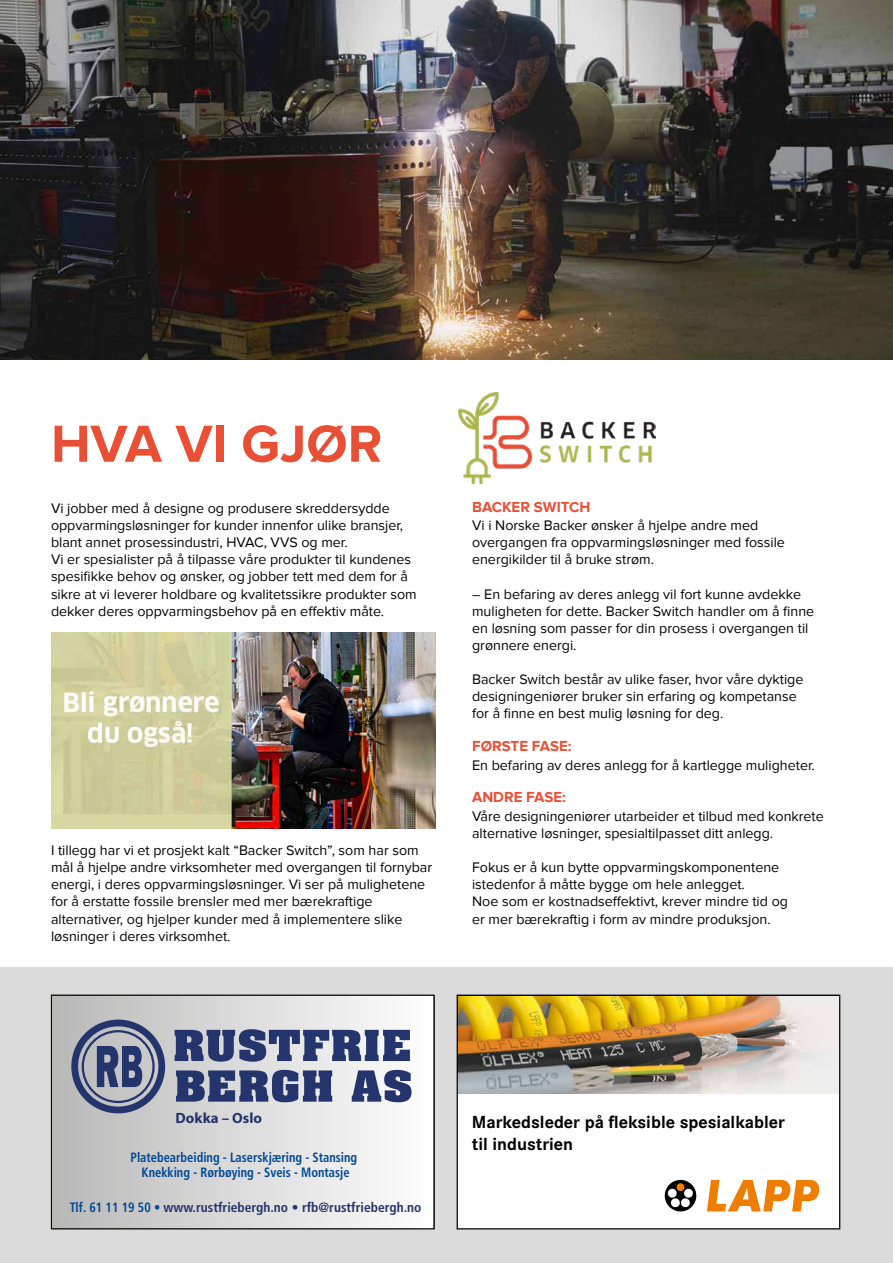
<style>
.page{position:relative;width:893px;height:1263px;background:#fff}
.page>*{position:absolute;margin:0;border:0;box-sizing:border-box;transform-origin:0 0}
.t1{font:700 54px "Proxima Nova";color:#e94f35}
.t2{font:700 18.15px/21.8px "Corporate STOT";color:#000}
.t3{font:700 15px "Proxima Nova";color:#e94f35}
.t4{font:700 14.85px "Myriad Pro";color:#24346c}
.t5{font:14.25px/17.1px "Proxima Nova";color:#000}
.t6{font:700 condensed 13.5px/14.9px "Frutiger LT Std";color:#004996;text-align:center;scale:.92 1}
.t7{font:700 condensed 13.5px "Frutiger LT Std";color:#24346c}
.s1{color:#004996}
</style>
<div class="page">
<div style="left:0;top:967px;width:893px;height:296px;background:#dbdbdb"></div>
<img style="left:51px;top:633px;width:385px;height:195px">
<img style="left:0;top:0;width:893px;height:359px">
<img style="left:458px;top:393px;width:198px;height:90px">
<img style="left:459px;top:997px;width:379px;height:230px">
<svg style="left:707px;top:1180px;width:112px;height:31px;background:#f6b773"></svg>
<div style="left:665px;top:1180px;width:31px;height:31px;background:#000;border-radius:50%"></div>
<svg style="left:667px;top:1188px;width:26px;height:20px"></svg>
<div style="left:676px;top:1183px;width:9px;height:8px;background:#ef7d00;border-radius:50%"></div>
<div style="left:676px;top:1183px;width:9px;height:8px;border:1px solid #000;border-radius:50%"></div>
<div style="left:457px;top:995px;width:383px;height:234px;border:1px solid #000"></div>
<div style="left:51px;top:995px;width:383px;height:234px;background:linear-gradient(to right,#b8b8b8,#fff)"></div>
<svg style="left:175px;top:1029px;width:235px;height:33px"></svg>
<svg style="left:176px;top:1070px;width:156px;height:32px"></svg>
<svg style="left:352px;top:1070px;width:59px;height:32px;background:#5f6a92"></svg>
<svg style="left:71px;top:1019px;width:94px;height:94px;background:#80869e"></svg>
<div style="left:51px;top:995px;width:383px;height:234px;border:1px solid #000"></div>
<h1 class="t1" style="left:51px;top:413px;width:333px">HVA VI GJØR</h1>
<p class="t5" style="left:51px;top:500px;width:367px">Vi jobber med å designe og produsere skreddersydde oppvarmingsløsninger for kunder innenfor ulike bransjer, blant annet prosessindustri, HVAC, VVS og mer.<br>Vi er spesialister på å tilpasse våre produkter til kundenes spesifikke behov og ønsker, og jobber tett med dem for å sikre at vi leverer holdbare og kvalitetssikre produkter som dekker deres oppvarmingsbehov på en effektiv måte.</p>
<p class="t5" style="left:51px;top:842px;width:383px">I tillegg har vi et prosjekt kalt “Backer Switch”, som har som mål å hjelpe andre virksomheter med overgangen til fornybar energi, i deres oppvarmingsløsninger. Vi ser på mulighetene for å erstatte fossile brensler med mer bærekraftige alternativer, og hjelper kunder med å implementere slike løsninger i deres virksomhet.</p>
<p class="t3" style="left:472px;top:498px;width:120px">BACKER SWITCH</p>
<p class="t5" style="left:472px;top:517px;width:314px">Vi i Norske Backer ønsker å hjelpe andre med overgangen fra oppvarmingsløsninger med fossile energikilder til å bruke strøm.</p>
<p class="t5" style="left:472px;top:585px;width:344px">– En befaring av deres anlegg vil fort kunne avdekke muligheten for dette. Backer Switch handler om å finne en løsning som passer for din prosess i overgangen til grønnere energi.</p>
<p class="t5" style="left:472px;top:671px;width:333px">Backer Switch består av ulike faser, hvor våre dyktige designingeniører bruker sin erfaring og kompetanse for å finne en best mulig løsning for deg.</p>
<p class="t3" style="left:472px;top:737px;width:101px">FØRSTE FASE:</p>
<p class="t5" style="left:472px;top:756px;width:344px">En befaring av deres anlegg for å kartlegge muligheter.</p>
<p class="t3" style="left:472px;top:789px;width:95px">ANDRE FASE:</p>
<p class="t5" style="left:472px;top:808px;width:353px">Våre designingeniører utarbeider et tilbud med konkrete alternative løsninger, spesialtilpasset ditt anlegg.</p>
<p class="t5" style="left:472px;top:859px;width:317px">Fokus er å kun bytte oppvarmingskomponentene istedenfor å måtte bygge om hele anlegget.<br>Noe som er kostnadseffektivt, krever mindre tid og er mer bærekraftig i form av mindre produksjon.</p>
<p class="t4" style="left:176px;top:1108px;width:88px">Dokka – Oslo</p>
<p class="t6" style="left:131px;top:1150px;width:248px">Platebearbeiding - Laserskjæring - Stansing<br>Knekking - Rørbøying - Sveis - Montasje</p>
<p class="t7" style="left:70px;top:1199px;width:353px"><span class="s1">Tlf. 61 11 19 50 •</span> www.rustfriebergh.no • rfb@rustfriebergh.no</p>
<p class="t2" style="left:472px;top:1112px;width:315px">Markedsleder på fleksible spesialkabler til industrien</p>
</div>
